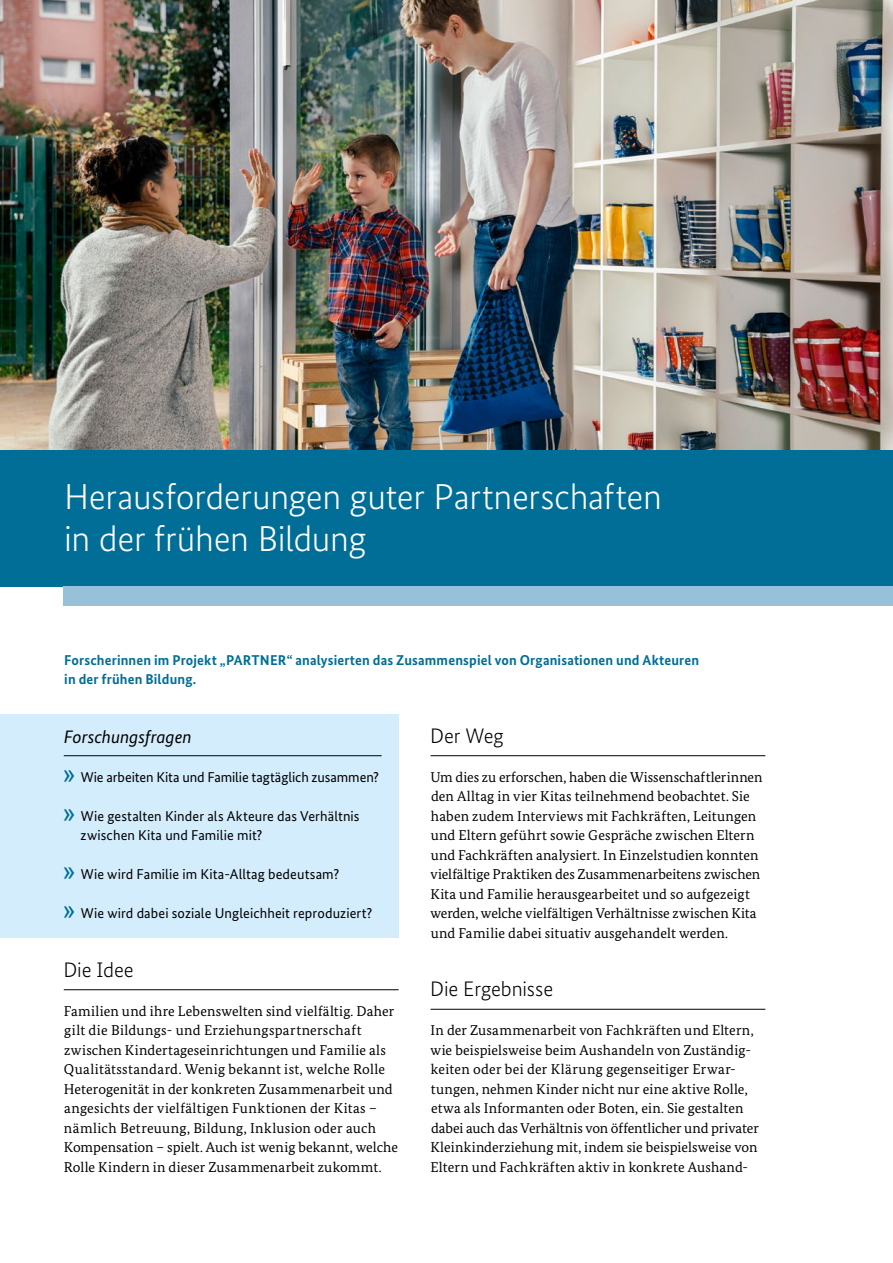
<style>
.page{position:relative;width:893px;height:1263px;background:#fff}
.page>*{position:absolute;margin:0;border:0;box-sizing:border-box;transform-origin:0 0}
.t1{font:300 36px/42px "Bundes Sans";letter-spacing:-.01em;color:#fff}
.t2{font:300 21px "Bundes Sans";letter-spacing:-.005em;color:#000}
.t3{font:italic 18px "Bundes Sans";letter-spacing:-.005em;color:#000}
.t4{font:14.25px/19.5px "Bundes Serif";letter-spacing:.01em;color:#000}
.t5{font:14.25px/19.5px "Bundes Sans";letter-spacing:.005em;color:#000}
.t6{font:700 14.25px/19.5px "Bundes Sans";letter-spacing:.01em;color:#006e97}
.s1{font-size:28.5px;color:#006e97}
</style>
<div class="page">
<div style="left:0;top:714px;width:399px;height:224px;background:#d4edfc"></div>
<img style="left:0;top:0;width:893px;height:450px">
<div style="left:0;top:450px;width:893px;height:137px;background:#006e97"></div>
<div style="left:64px;top:586px;width:829px;height:20px;background:#96c1d8"></div>
<hr style="left:64px;top:755px;width:318px;height:1px;background:#000">
<hr style="left:64px;top:989px;width:335px;height:1px;background:#000">
<hr style="left:431px;top:755px;width:334px;height:1px;background:#000">
<hr style="left:431px;top:1009px;width:334px;height:1px;background:#000">
<h1 class="t1" style="left:64px;top:475px;width:599px">Herausforderungen guter Partnerschaften in der frühen Bildung</h1>
<p class="t6" style="left:64px;top:650px;width:637px">Forscherinnen im Projekt „PARTNER“ analysierten das Zusammenspiel von Organisationen und Akteuren in der frühen Bildung.</p>
<p class="t3" style="left:64px;top:725px;width:129px">Forschungsfragen</p>
<p class="t5" style="left:63px;top:767px;width:318px"><span class="s1">»</span> Wie arbeiten Kita und Familie tagtäglich zusammen?</p>
<p class="t5" style="left:81px;top:806px;width:280px;text-indent:-18px"><span class="s1">»</span> Wie gestalten Kinder als Akteure das Verhältnis zwischen Kita und Familie mit?</p>
<p class="t5" style="left:63px;top:864px;width:278px"><span class="s1">»</span> Wie wird Familie im Kita-Alltag bedeutsam?</p>
<p class="t5" style="left:63px;top:903px;width:311px"><span class="s1">»</span> Wie wird dabei soziale Ungleichheit reproduziert?</p>
<h2 class="t2" style="left:63px;top:958px;width:72px">Die Idee</h2>
<p class="t4" style="left:64px;top:1001px;width:336px">Familien und ihre Lebenswelten sind vielfältig. Daher gilt die Bildungs- und Erziehungspartnerschaft zwischen Kindertageseinrichtungen und Familie als Qualitätsstandard. Wenig bekannt ist, welche Rolle Heterogenität in der konkreten Zusammenarbeit und angesichts der vielfältigen Funktionen der Kitas – nämlich Betreuung, Bildung, Inklusion oder auch Kompensation – spielt. Auch ist wenig bekannt, welche Rolle Kindern in dieser Zusammenarbeit zukommt.</p>
<h2 class="t2" style="left:430px;top:724px;width:75px">Der Weg</h2>
<p class="t4" style="left:430px;top:767px;width:334px">Um dies zu erforschen, haben die Wissenschaftlerinnen den Alltag in vier Kitas teilnehmend beobachtet. Sie haben zudem Interviews mit Fachkräften, Leitungen und Eltern geführt sowie Gespräche zwischen Eltern und Fachkräften analysiert. In Einzelstudien konnten vielfältige Praktiken des Zusammenarbeitens zwischen Kita und Familie herausgearbeitet und so aufgezeigt werden, welche vielfältigen Verhältnisse zwischen Kita und Familie dabei situativ ausgehandelt werden.</p>
<h2 class="t2" style="left:430px;top:977px;width:125px">Die Ergebnisse</h2>
<p class="t4" style="left:430px;top:1020px;width:330px">In der Zusammenarbeit von Fachkräften und Eltern, wie beispielsweise beim Aushandeln von Zuständig&shy;keiten oder bei der Klärung gegenseitiger Erwar&shy;tungen, nehmen Kinder nicht nur eine aktive Rolle, etwa als Informanten oder Boten, ein. Sie gestalten dabei auch das Verhältnis von öffentlicher und privater Kleinkinderziehung mit, indem sie beispielsweise von Eltern und Fachkräften aktiv in konkrete Aushand-</p>
</div>
